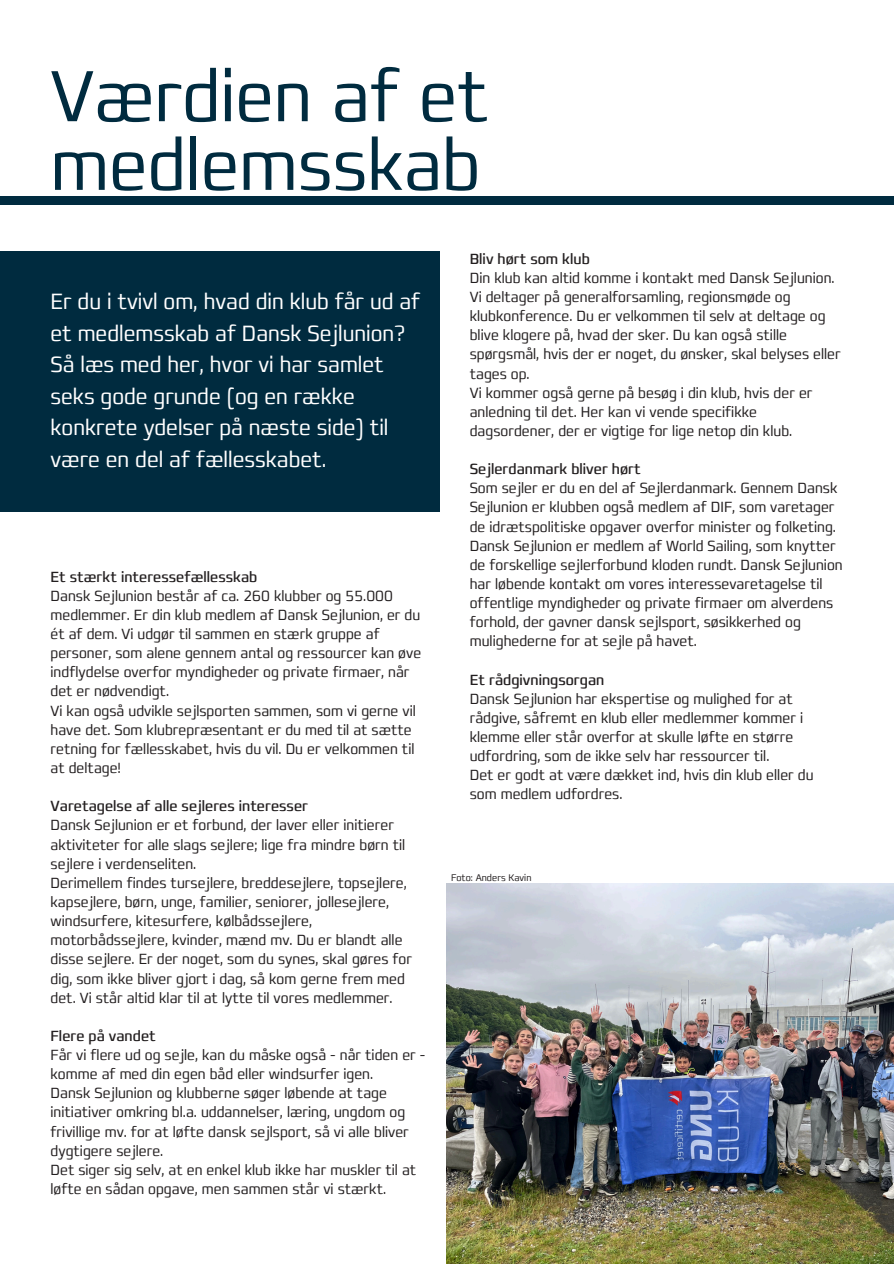
<style>
.page{position:relative;width:894px;height:1264px;background:#fff}
.page>*{position:absolute;margin:0;border:0;box-sizing:border-box;transform-origin:0 0}
.t1{font:300 condensed 73.5px/68.7px "Francker Pro";color:#002b3f}
.t2{font:300 condensed 22.5px/31.5px "Francker Pro";color:#fff}
.t3{font:300 condensed 15px/19.2px "Francker Pro";letter-spacing:.005em;color:#231f20}
.t4{font:300 condensed 9.75px "Francker Pro";letter-spacing:.005em;color:#231f20}
.s1{font-weight:400}
</style>
<div class="page">
<img style="left:446px;top:883px;width:447px;height:380px">
<div style="left:0;top:251px;width:439px;height:260px;background:#002b3f"></div>
<div style="left:0;top:196px;width:893px;height:8px;background:#002b3f"></div>
<h3 class="t1" style="left:50px;top:64px;width:439px">Værdien af et medlemsskab</h3>
<p class="t2" style="left:50px;top:286px;width:371px">Er du i tvivl om, hvad din klub får ud af et medlemsskab af Dansk Sejlunion?<br>Så læs med her, hvor vi har samlet seks gode grunde (og en række konkrete ydelser på næste side) til være en del af fællesskabet.</p>
<h1 class="t3" style="left:50px;top:567px;width:372px"><span class="s1">Et stærkt interessefællesskab<br></span>Dansk Sejlunion består af ca. 260 klubber og 55.000 medlemmer. Er din klub medlem af Dansk Sejlunion, er du ét af dem. Vi udgør til sammen en stærk gruppe af personer, som alene gennem antal og ressourcer kan øve indflydelse overfor myndigheder og private firmaer, når det er nødvendigt.<br>Vi kan også udvikle sejlsporten sammen, som vi gerne vil have det. Som klubrepræsentant er du med til at sætte retning for fællesskabet, hvis du vil. Du er velkommen til at deltage!</h1>
<h2 class="t3" style="left:50px;top:797px;width:363px"><span class="s1">Varetagelse af alle sejleres interesser<br></span>Dansk Sejlunion er et forbund, der laver eller initierer aktiviteter for alle slags sejlere; lige fra mindre børn til sejlere i verdenseliten.<br>Derimellem findes tursejlere, breddesejlere, topsejlere, kapsejlere, børn, unge, familier, seniorer, jollesejlere, windsurfere, kitesurfere, kølbådssejlere, motorbådssejlere, kvinder, mænd mv. Du er blandt alle disse sejlere. Er der noget, som du synes, skal gøres for dig, som ikke bliver gjort i dag, så kom gerne frem med det. Vi står altid klar til at lytte til vores medlemmer.</h2>
<h3 class="t3" style="left:50px;top:1026px;width:376px"><span class="s1">Flere på vandet<br></span>Får vi flere ud og sejle, kan du måske også - når tiden er - komme af med din egen båd eller windsurfer igen.<br>Dansk Sejlunion og klubberne søger løbende at tage initiativer omkring bl.a. uddannelser, læring, ungdom og frivillige mv. for at løfte dansk sejlsport, så vi alle bliver dygtigere sejlere.<br>Det siger sig selv, at en enkel klub ikke har muskler til at løfte en sådan opgave, men sammen står vi stærkt.</h3>
<h3 class="t3" style="left:469px;top:249px;width:372px"><span class="s1">Bliv hørt som klub<br></span>Din klub kan altid komme i kontakt med Dansk Sejlunion.<br>Vi deltager på generalforsamling, regionsmøde og klubkonference. Du er velkommen til selv at deltage og blive klogere på, hvad der sker. Du kan også stille spørgsmål, hvis der er noget, du ønsker, skal belyses eller tages op.<br>Vi kommer også gerne på besøg i din klub, hvis der er anledning til det. Her kan vi vende specifikke dagsordener, der er vigtige for lige netop din klub.</h3>
<h3 class="t3" style="left:469px;top:460px;width:374px"><span class="s1">Sejlerdanmark bliver hørt<br></span>Som sejler er du en del af Sejlerdanmark. Gennem Dansk Sejlunion er klubben også medlem af DIF, som varetager de idrætspolitiske opgaver overfor minister og folketing.<br>Dansk Sejlunion er medlem af World Sailing, som knytter de forskellige sejlerforbund kloden rundt. Dansk Sejlunion har løbende kontakt om vores interessevaretagelse til offentlige myndigheder og private firmaer om alverdens forhold, der gavner dansk sejlsport, søsikkerhed og mulighederne for at sejle på havet.</h3>
<h3 class="t3" style="left:469px;top:670px;width:345px"><span class="s1">Et rådgivningsorgan<br></span>Dansk Sejlunion har ekspertise og mulighed for at rådgive, såfremt en klub eller medlemmer kommer i klemme eller står overfor at skulle løfte en større udfordring, som de ikke selv har ressourcer til.<br>Det er godt at være dækket ind, hvis din klub eller du som medlem udfordres.</h3>
<p class="t4" style="left:451px;top:871px;width:82px">Foto: Anders Kavin</p>
</div>
